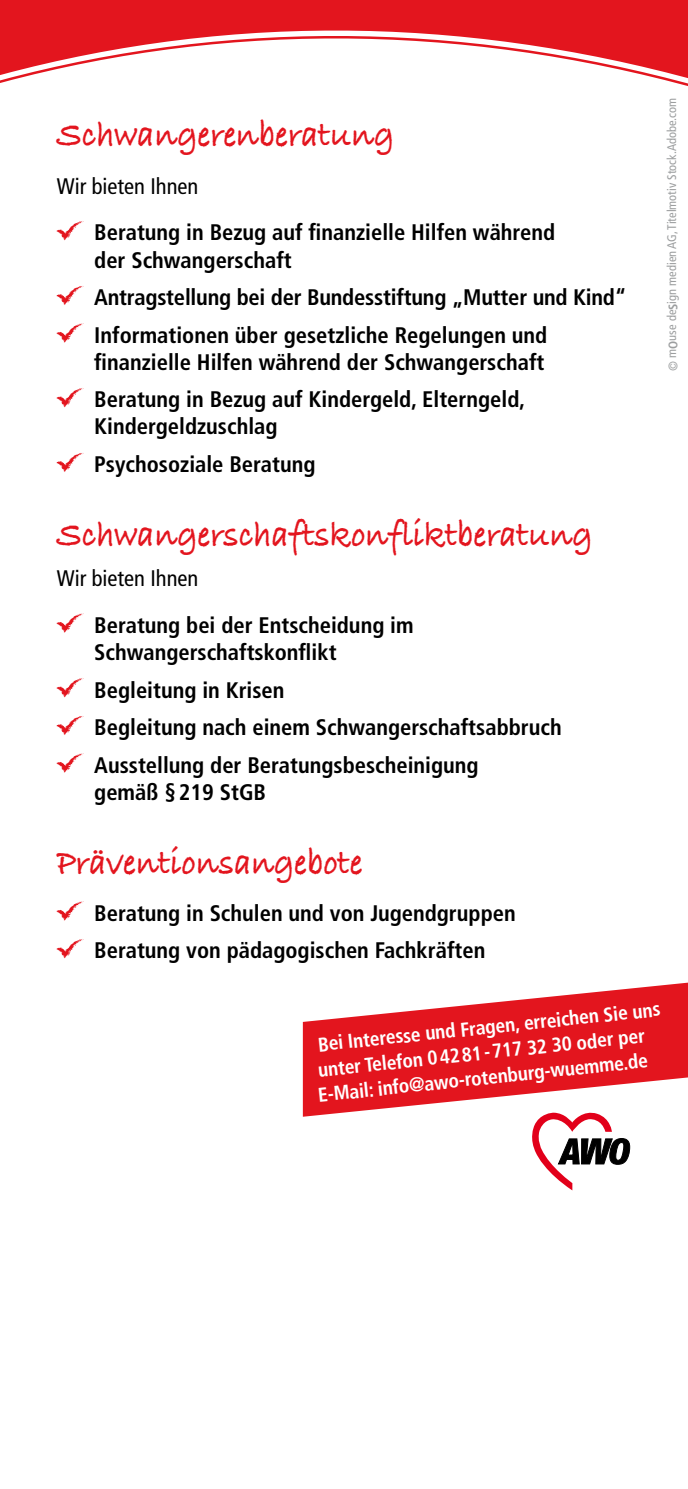
<style>
.page{position:relative;width:688px;height:1489px;background:#fff}
.page>*{position:absolute;margin:0;border:0;box-sizing:border-box;transform-origin:0 0}
.t1{font:700 37.5px "Bradley Hand ITCTT";color:#e3151e;scale:.9 1}
.t2{font:700 condensed 22.5px/27px "Frutiger";color:#000}
.t3{font:condensed 22.5px "Frutiger";color:#000}
.t4{font:700 condensed 20px/25px "Frutiger";color:#fff}
.t5{font:condensed 12.5px "Frutiger";color:#9c9e9f}
.s1{font-weight:700}
</style>
<div class="page">
<div style="left:0;top:0;width:687px;height:20px;background:#e3151e"></div>
<svg style="left:0;top:20px;width:687px;height:66px"></svg>
<svg style="left:57px;top:221px;width:26px;height:19px"></svg>
<svg style="left:57px;top:286px;width:26px;height:19px"></svg>
<svg style="left:57px;top:323px;width:26px;height:20px"></svg>
<svg style="left:57px;top:388px;width:26px;height:19px"></svg>
<svg style="left:57px;top:453px;width:26px;height:19px"></svg>
<svg style="left:57px;top:613px;width:26px;height:20px"></svg>
<svg style="left:57px;top:678px;width:26px;height:19px"></svg>
<svg style="left:57px;top:716px;width:26px;height:19px"></svg>
<svg style="left:57px;top:753px;width:26px;height:19px"></svg>
<svg style="left:57px;top:901px;width:26px;height:19px"></svg>
<svg style="left:57px;top:939px;width:26px;height:19px"></svg>
<svg style="left:532px;top:1116px;width:98px;height:74px"></svg>
<svg style="left:303px;top:982px;width:384px;height:134px;fill:#e3151e"></svg>
<p class="t1" style="left:57px;top:106px;width:376px">Schwangerenberatung</p>
<p class="t3" style="left:57px;top:173px;width:143px">Wir bieten Ihnen</p>
<p class="t2" style="left:94px;top:219px;width:462px">Beratung in Bezug auf finanzielle Hilfen während der Schwangerschaft</p>
<p class="t2" style="left:94px;top:284px;width:533px">Antragstellung bei der Bundesstiftung „Mutter und Kind“</p>
<p class="t2" style="left:94px;top:321px;width:454px">Informationen über gesetzliche Regelungen und finanzielle Hilfen während der Schwangerschaft</p>
<p class="t2" style="left:94px;top:386px;width:432px">Beratung in Bezug auf Kindergeld, Elterngeld,<br>Kindergeldzuschlag</p>
<p class="t2" style="left:94px;top:451px;width:223px">Psychosoziale Beratung</p>
<p class="t1" style="left:57px;top:505px;width:596px">Schwangerschaftskonfliktberatung</p>
<p class="t3" style="left:57px;top:565px;width:143px">Wir bieten Ihnen</p>
<p class="t2" style="left:94px;top:611px;width:321px">Beratung bei der Entscheidung im<br>Schwangerschaftskonflikt</p>
<p class="t2" style="left:94px;top:676px;width:192px">Begleitung in Krisen</p>
<p class="t2" style="left:94px;top:714px;width:469px">Begleitung nach einem Schwangerschaftsabbruch</p>
<p class="t2" style="left:94px;top:751px;width:386px">Ausstellung der Beratungsbescheinigung gemäß §219 StGB</p>
<p class="t1" style="left:57px;top:833px;width:341px">Präventionsangebote</p>
<p class="t2" style="left:94px;top:899px;width:423px">Beratung in Schulen und von Jugendgruppen</p>
<p class="t2" style="left:94px;top:937px;width:392px">Beratung von pädagogischen Fachkräften</p>
<p class="t5" style="left:664px;top:371px;width:274px;rotate:-90deg">© m<span class="s1">O</span>use de<span class="s1">S</span>ign medien AG, Titelmotiv Stock.Adobe.com</p>
<p class="t4" style="left:311px;top:1032px;width:350px;rotate:-6deg">Bei Interesse und Fragen, erreichen Sie uns unter Telefon 04281-717 32 30 oder per<br>E-Mail: info@awo-rotenburg-wuemme.de</p>
</div>
